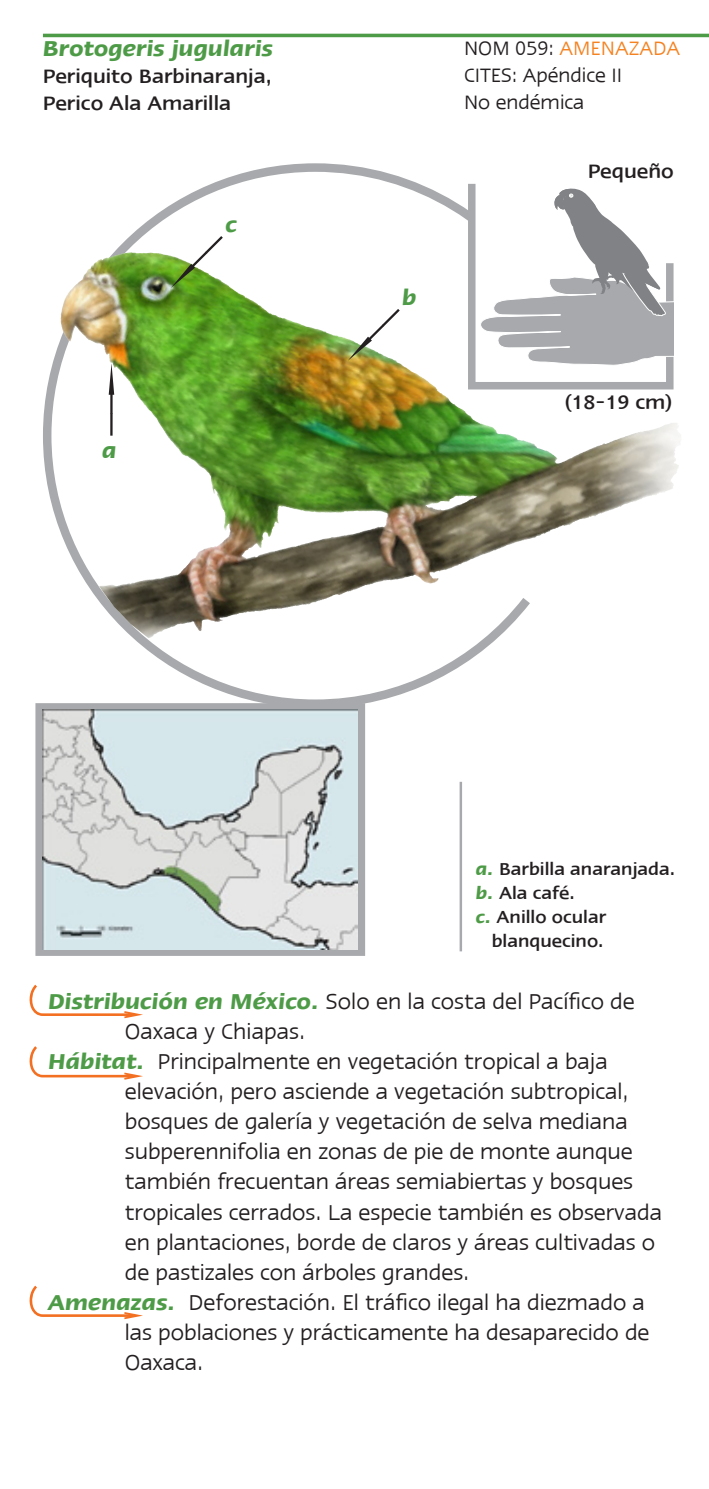
<style>
.page{position:relative;width:709px;height:1489px;background:#fff}
.page>*{position:absolute;margin:0;border:0;box-sizing:border-box;transform-origin:0 0}
.t1{font:25px "Linotype Ergo";color:#231f20}
.t2{font:italic 600 25px "Linotype Ergo";color:#4e9b47}
.t3{font:500 22.5px/27px "Linotype Ergo";color:#231f20}
.t4{font:22.5px/27px "Linotype Ergo";color:#231f20}
.t5{font:500 20px "Linotype Ergo";color:#231f20}
.s1{color:#f58220}
.s2{font-weight:600;font-style:italic;color:#4e9b47}
</style>
<div class="page">
<hr style="left:459px;top:781px;width:3px;height:170px;background:#a7a9ac">
<svg style="left:29px;top:984px;width:114px;height:34px"></svg>
<svg style="left:29px;top:1046px;width:114px;height:33px"></svg>
<svg style="left:29px;top:1285px;width:114px;height:33px"></svg>
<hr style="left:43px;top:34px;width:666px;height:3px;background:#4e9b47">
<img style="left:43px;top:163px;width:519px;height:549px">
<img style="left:96px;top:252px;width:35px;height:10px">
<svg style="left:464px;top:176px;width:210px;height:217px"></svg>
<div style="left:35px;top:703px;width:330px;height:252px;border:11px solid #a7a9ac"></div>
<img style="left:42px;top:709px;width:315px;height:240px">
<svg style="left:480px;top:188px;width:193px;height:178px"></svg>
<svg style="left:348px;top:306px;width:54px;height:55px"></svg>
<svg style="left:171px;top:234px;width:54px;height:54px"></svg>
<svg style="left:109px;top:363px;width:5px;height:50px"></svg>
<hr style="left:110px;top:413px;width:3px;height:22px;background:#231f20">
<p class="t2" style="left:43px;top:35px;width:232px">Brotogeris jugularis</p>
<p class="t3" style="left:43px;top:63px;width:230px">Periquito Barbinaranja,<br>Perico Ala Amarilla</p>
<p class="t2" style="left:102px;top:437px;width:16px">a</p>
<p class="t2" style="left:225px;top:211px;width:13px">c</p>
<p class="t2" style="left:402px;top:284px;width:16px">b</p>
<p class="t4" style="left:464px;top:34px;width:218px">NOM 059: <span class="s1">AMENAZADA<br></span>CITES: Apéndice II<br>No endémica</p>
<p class="t3" style="left:588px;top:157px;width:88px">Pequeño</p>
<p class="t3" style="left:564px;top:388px;width:110px">(18-19 cm)</p>
<p class="t5" style="left:476px;top:858px;width:201px"><span class="s2">a.</span> Barbilla anaranjada.</p>
<p class="t5" style="left:476px;top:882px;width:100px"><span class="s2">b.</span> Ala café.</p>
<p class="t5" style="left:476px;top:906px;width:132px"><span class="s2">c.</span> Anillo ocular</p>
<p class="t5" style="left:492px;top:930px;width:113px">blanquecino.</p>
<p class="t1" style="left:48px;top:988px;width:588px"><span class="s2">Distribución en México.</span> Solo en la costa del Pacífico de</p>
<p class="t1" style="left:125px;top:1018px;width:182px">Oaxaca y Chiapas.</p>
<p class="t1" style="left:48px;top:1048px;width:561px"><span class="s2">Hábitat.</span> Principalmente en vegetación tropical a baja</p>
<p class="t1" style="left:125px;top:1078px;width:505px">elevación, pero asciende a vegetación subtropical,</p>
<p class="t1" style="left:125px;top:1108px;width:504px">bosques de galería y vegetación de selva mediana</p>
<p class="t1" style="left:125px;top:1138px;width:509px">subperennifolia en zonas de pie de monte aunque</p>
<p class="t1" style="left:125px;top:1168px;width:510px">también frecuentan áreas semiabiertas y bosques</p>
<p class="t1" style="left:125px;top:1198px;width:539px">tropicales cerrados. La especie también es observada</p>
<p class="t1" style="left:125px;top:1228px;width:532px">en plantaciones, borde de claros y áreas cultivadas o</p>
<p class="t1" style="left:125px;top:1258px;width:346px">de pastizales con árboles grandes.</p>
<p class="t1" style="left:48px;top:1288px;width:598px"><span class="s2">Amenazas.</span> Deforestación. El tráfico ilegal ha diezmado a</p>
<p class="t1" style="left:125px;top:1318px;width:526px">las poblaciones y prácticamente ha desaparecido de</p>
<p class="t1" style="left:125px;top:1348px;width:80px">Oaxaca.</p>
</div>
